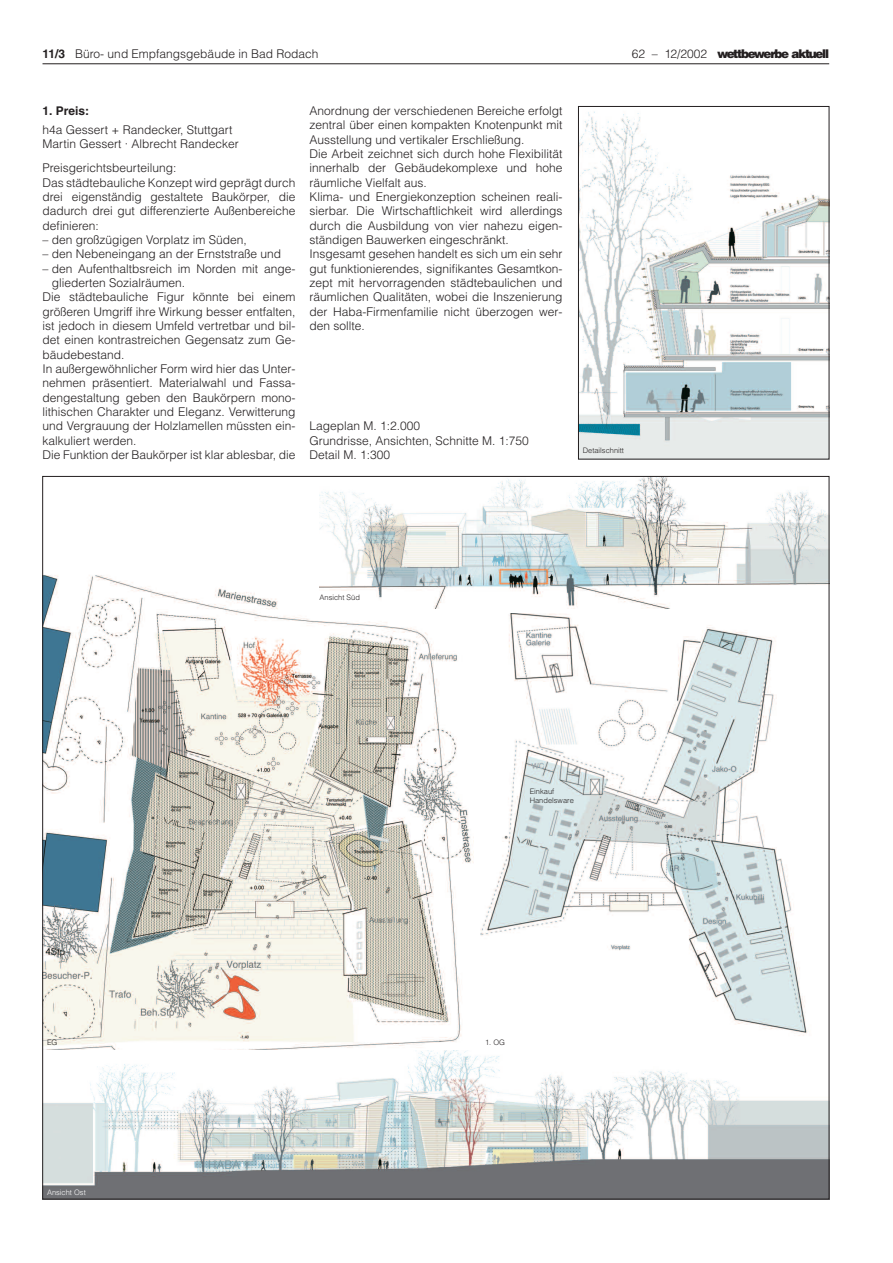
<style>
.page{position:relative;width:893px;height:1263px;background:#fff}
.page>*{position:absolute;margin:0;border:0;box-sizing:border-box;transform-origin:0 0}
.t1{font:300 12px/14.4px "Helvetica";color:#231f20}
.t2{font:900 12px "Helvetica";letter-spacing:-.115em;color:#231f20}
.t3{font:700 12px "Helvetica";color:#231f20}
.t4{font:300 7.5px/9px "Helvetica";color:#231f20}
.t5{font:300 7.5px "Helvetica";color:#fff}
.s1{font-weight:700}
.s2{font-weight:300}
</style>
<div class="page">
<hr style="left:43px;top:64px;width:786px;height:1px;background:#231f20">
<img style="left:580px;top:111px;width:247px;height:346px">
<div style="left:578px;top:106px;width:251px;height:353px;border:1px solid #231f20"></div>
<img style="left:45px;top:575px;width:428px;height:475px">
<img style="left:480px;top:614px;width:327px;height:422px">
<img style="left:319px;top:476px;width:511px;height:132px">
<img style="left:45px;top:1050px;width:782px;height:147px">
<p class="t1" style="left:43px;top:46px;width:277px"><span class="s1">11/3</span> Büro- und Empfangsgebäude in Bad Rodach</p>
<p class="t2" style="left:632px;top:46px;width:199px"><span class="s2">62 – 12/2002</span> wettbewerbe aktuell</p>
<p class="t3" style="left:43px;top:106px;width:48px">1. Preis:</p>
<p class="t1" style="left:43px;top:123px;width:198px">h4a Gessert + Randecker, Stuttgart<br>Martin Gessert · Albrecht Randecker</p>
<p class="t1" style="left:43px;top:161px;width:254px">Preisgerichtsbeurteilung:<br>Das städtebauliche Konzept wird geprägt durch drei eigenständig gestaltete Baukörper, die dadurch drei gut differenzierte Außenbereiche definieren:</p>
<p class="t1" style="left:43px;top:233px;width:206px">– den großzügigen Vorplatz im Süden,</p>
<p class="t1" style="left:43px;top:247px;width:240px">– den Nebeneingang an der Ernststraße und</p>
<p class="t1" style="left:43px;top:261px;width:254px">– den Aufenthaltbsreich im Norden mit ange-</p>
<p class="t1" style="left:52px;top:276px;width:135px">gliederten Sozialräumen.</p>
<p class="t1" style="left:43px;top:290px;width:254px">Die städtebauliche Figur könnte bei einem</p>
<p class="t1" style="left:43px;top:304px;width:254px">größeren Umgriff ihre Wirkung besser entfalten,</p>
<p class="t1" style="left:43px;top:319px;width:254px">ist jedoch in diesem Umfeld vertretbar und bil-</p>
<p class="t1" style="left:43px;top:333px;width:254px">det einen kontrastreichen Gegensatz zum Ge-</p>
<p class="t1" style="left:43px;top:347px;width:84px">bäudebestand.</p>
<p class="t1" style="left:43px;top:362px;width:254px">In außergewöhnlicher Form wird hier das Unter-</p>
<p class="t1" style="left:43px;top:376px;width:254px">nehmen präsentiert. Materialwahl und Fassa-</p>
<p class="t1" style="left:43px;top:390px;width:254px">dengestaltung geben den Baukörpern mono-</p>
<p class="t1" style="left:43px;top:405px;width:254px">lithischen Charakter und Eleganz. Verwitterung</p>
<p class="t1" style="left:43px;top:419px;width:254px">und Vergrauung der Holzlamellen müssten ein-</p>
<p class="t1" style="left:43px;top:433px;width:95px">kalkuliert werden.</p>
<p class="t1" style="left:43px;top:448px;width:254px">Die Funktion der Baukörper ist klar ablesbar, die</p>
<p class="t1" style="left:310px;top:104px;width:254px">Anordnung der verschiedenen Bereiche erfolgt zentral über einen kompakten Knotenpunkt mit Ausstellung und vertikaler Erschließung.<br>Die Arbeit zeichnet sich durch hohe Flexibilität innerhalb der Gebäudekomplexe und hohe räumliche Vielfalt aus.<br>Klima- und Energiekonzeption scheinen reali&shy;sierbar. Die Wirtschaftlichkeit wird allerdings durch die Ausbildung von vier nahezu eigen&shy;ständigen Bauwerken eingeschränkt.<br>Insgesamt gesehen handelt es sich um ein sehr gut funktionierendes, signifikantes Gesamtkon&shy;zept mit hervorragenden städtebaulichen und räumlichen Qualitäten, wobei die Inszenierung der Haba-Firmenfamilie nicht überzogen wer&shy;den sollte.</p>
<p class="t1" style="left:310px;top:419px;width:221px">Lageplan M. 1:2.000<br>Grundrisse, Ansichten, Schnitte M. 1:750<br>Detail M. 1:300</p>
<p class="t4" style="left:583px;top:446px;width:43px">Detailschnitt</p>
<p class="t4" style="left:319px;top:593px;width:42px">Ansicht Süd</p>
<p class="t4" style="left:530px;top:787px;width:46px">Einkauf<br>Handelsware</p>
<p class="t4" style="left:47px;top:1037px;width:12px">EG</p>
<p class="t4" style="left:485px;top:1037px;width:22px">1. OG</p>
<p class="t5" style="left:47px;top:1188px;width:40px">Ansicht Ost</p>
</div>
